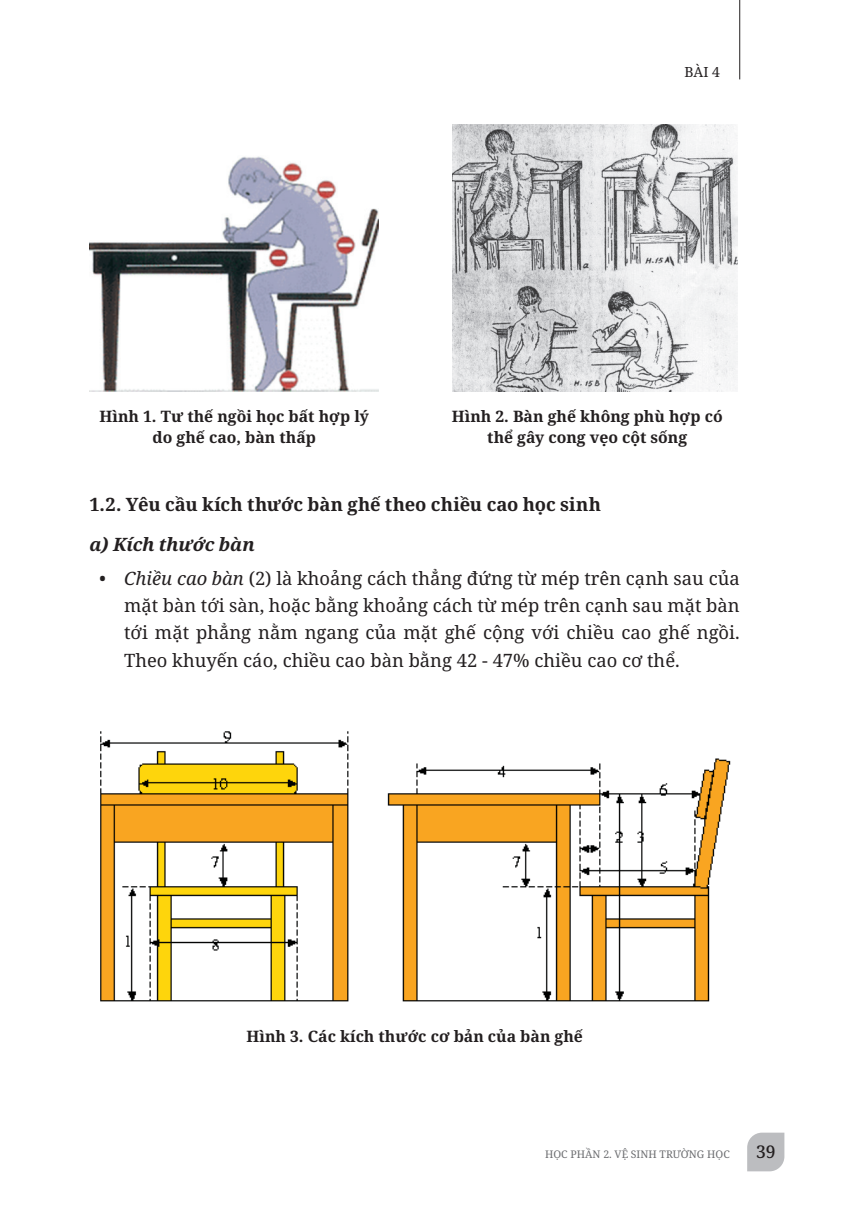
<style>
.page{position:relative;width:844px;height:1221px;background:#fff}
.page>*{position:absolute;margin:0;border:0;box-sizing:border-box;transform-origin:0 0}
.t1{font:18.38px/27.1px "Noto Serif";color:#231f20;text-align:justify}
.Section_1{font:700 18.38px "Noto Serif";color:#231f20}
.Subtitle_2{font:italic 700 18.38px "Noto Serif";letter-spacing:-.005em;color:#231f20}
.t2{font:500 17.5px "Noto Serif";color:#231f20}
.t3{font:700 15.75px/21px "Noto Serif";color:#231f20;text-align:center}
.t4{font:14px "Noto Serif";color:#231f20}
.t5{font:10.5px "Noto Serif";color:#6c6d70}
.s1{font-style:italic}
</style>
<div class="page">
<svg style="left:747px;top:1132px;width:37px;height:39px"></svg>
<hr style="left:739px;top:0;width:1px;height:79px;background:#231f20">
<img style="left:452px;top:124px;width:285px;height:268px">
<img style="left:89px;top:156px;width:290px;height:236px">
<img style="left:100px;top:731px;width:631px;height:271px">
<p class="t4" style="left:684px;top:62px;width:37px">BÀI 4</p>
<p class="t3" style="left:100px;top:406px;width:271px">Hình 1. Tư thế ngồi học bất hợp lý do ghế cao, bàn thấp</p>
<p class="t3" style="left:452px;top:406px;width:272px">Hình 2. Bàn ghế không phù hợp có thể gây cong vẹo cột sống</p>
<p class="Section_1" style="left:89px;top:491px;width:513px">1.2. Yêu cầu kích thước bàn ghế theo chiều cao học sinh</p>
<p class="Subtitle_2" style="left:89px;top:531px;width:167px">a) Kích thước bàn</p>
<p class="t1" style="left:124px;top:565px;width:617px;text-indent:-25px"><span class="s1">• Chiều cao bàn</span> (2) là khoảng cách thẳng đứng từ mép trên cạnh sau của mặt bàn tới sàn, hoặc bằng khoảng cách từ mép trên cạnh sau mặt bàn tới mặt phẳng nằm ngang của mặt ghế cộng với chiều cao ghế ngồi.<br>Theo khuyến cáo, chiều cao bàn bằng 42 - 47% chiều cao cơ thể.</p>
<p class="t3" style="left:246px;top:1026px;width:338px">Hình 3. Các kích thước cơ bản của bàn ghế</p>
<p class="t5" style="left:545px;top:1146px;width:186px">HỌC PHẦN 2. VỆ SINH TRƯỜNG HỌC</p>
<p class="t2" style="left:755px;top:1139px;width:21px">39</p>
</div>
